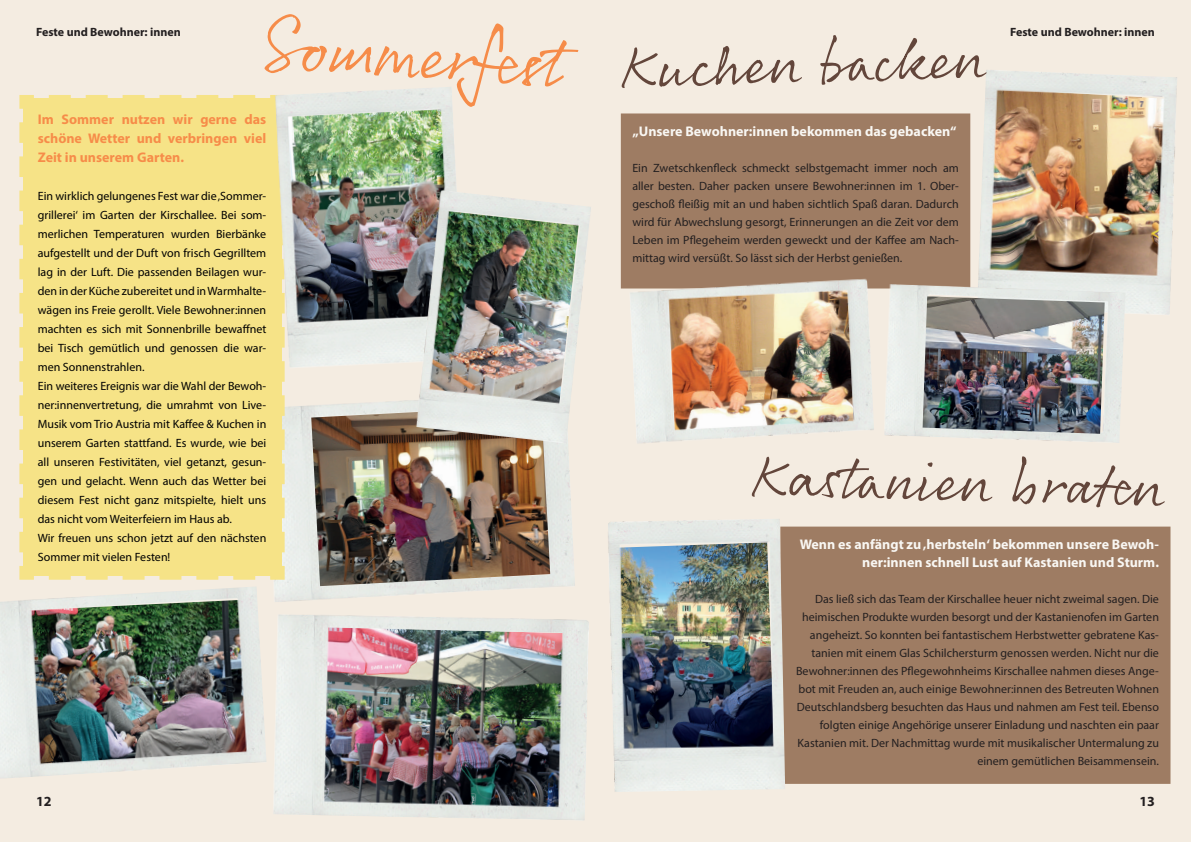
<style>
.page{position:relative;width:1191px;height:842px;background:#f4ece1}
.page>*{position:absolute;margin:0;border:0;box-sizing:border-box;transform-origin:0 0}
.t1{font:700 14px/18px "Myriad Pro";color:#f9f7f3;text-align:right}
.t2{font:700 14px/19px "Myriad Pro";color:#f68c49;text-align:justify}
.t3{font:700 14px "Myriad Pro";color:#231f20}
.t4{font:12px/18px "Myriad Pro";color:#231f20;text-align:justify}
.t5{font:12px/19px "Myriad Pro";color:#000}
.t6{font:700 12px "Myriad Pro";color:#231f20}
</style>
<div class="page">
<img style="left:978px;top:70px;width:199px;height:245px">
<img style="left:274px;top:400px;width:301px;height:202px">
<img style="left:311px;top:405px;width:239px;height:181px">
<div style="left:19px;top:95px;width:269px;height:488px;background:#f6e387"></div>
<img style="left:275px;top:107px;width:182px;height:265px">
<svg style="left:621px;top:35px;width:365px;height:53px"></svg>
<div style="left:622px;top:115px;width:346px;height:172px;background:#9e7c63"></div>
<div style="left:621px;top:113px;width:349px;height:175px;border:3px solid #9e7c63"></div>
<div style="left:782px;top:528px;width:387px;height:254px;background:#9e7c63"></div>
<div style="left:780px;top:527px;width:390px;height:257px;border:3px solid #9e7c63"></div>
<svg style="left:751px;top:456px;width:413px;height:51px"></svg>
<svg style="left:264px;top:14px;width:315px;height:93px"></svg>
<img style="left:274px;top:615px;width:315px;height:205px">
<img style="left:0;top:587px;width:266px;height:191px">
<img style="left:415px;top:190px;width:176px;height:255px">
<img style="left:629px;top:278px;width:245px;height:165px">
<img style="left:608px;top:519px;width:177px;height:273px">
<img style="left:881px;top:284px;width:244px;height:159px">
<img style="left:922px;top:296px;width:182px;height:138px">
<p class="t6" style="left:36px;top:24px;width:146px">Feste und Bewohner: innen</p>
<p class="t6" style="left:1010px;top:24px;width:146px">Feste und Bewohner: innen</p>
<p class="t2" style="left:38px;top:109px;width:230px">Im Sommer nutzen wir gerne das schöne Wetter und verbringen viel Zeit in unserem Garten.</p>
<p class="t5" style="left:38px;top:186px;width:230px">Ein wirklich gelungenes Fest war die ‚Sommer&shy;grillerei‘ im Garten der Kirschallee. Bei som&shy;merlichen Temperaturen wurden Bierbänke aufgestellt und der Duft von frisch Gegrilltem lag in der Luft. Die passenden Beilagen wur&shy;den in der Küche zubereitet und in Warmhalte&shy;wägen ins Freie gerollt. Viele Bewohner:innen machten es sich mit Sonnenbrille bewaffnet bei Tisch gemütlich und genossen die war&shy;men Sonnenstrahlen.<br>Ein weiteres Ereignis war die Wahl der Bewoh&shy;ner:innenvertretung, die umrahmt von Live-Musik vom Trio Austria mit Kaffee &amp; Kuchen in unserem Garten stattfand. Es wurde, wie bei all unseren Festivitäten, viel getanzt, gesun&shy;gen und gelacht. Wenn auch das Wetter bei diesem Fest nicht ganz mitspielte, hielt uns das nicht vom Weiterfeiern im Haus ab.<br>Wir freuen uns schon jetzt auf den nächsten Sommer mit vielen Festen!</p>
<p class="t3" style="left:36px;top:792px;width:17px">12</p>
<p class="t1" style="left:632px;top:121px;width:326px">„Unsere Bewohner:innen bekommen das gebacken“</p>
<p class="t4" style="left:632px;top:158px;width:328px">Ein Zwetschkenfleck schmeckt selbstgemacht immer noch am aller besten. Daher packen unsere Bewohner:innen im 1. Ober&shy;geschoß fleißig mit an und haben sichtlich Spaß daran. Dadurch wird für Abwechslung gesorgt, Erinnerungen an die Zeit vor dem Leben im Pflegeheim werden geweckt und der Kaffee am Nach&shy;mittag wird versüßt. So lässt sich der Herbst genießen.</p>
<p class="t1" style="left:799px;top:534px;width:361px">Wenn es anfängt zu ‚herbsteln‘ bekommen unsere Bewoh&shy;ner:innen schnell Lust auf Kastanien und Sturm.</p>
<p class="t4" style="left:796px;top:589px;width:364px;text-align:right">Das ließ sich das Team der Kirschallee heuer nicht zweimal sagen. Die heimischen Produkte wurden besorgt und der Kastanienofen im Garten angeheizt. So konnten bei fantastischem Herbstwetter gebratene Kas&shy;tanien mit einem Glas Schilchersturm genossen werden. Nicht nur die Bewohner:innen des Pflegewohnheims Kirschallee nahmen dieses Ange&shy;bot mit Freuden an, auch einige Bewohner:innen des Betreuten Wohnen Deutschlandsberg besuchten das Haus und nahmen am Fest teil. Ebenso folgten einige Angehörige unserer Einladung und naschten ein paar Kastanien mit. Der Nachmittag wurde mit musikalischer Untermalung zu einem gemütlichen Beisammensein.</p>
<p class="t3" style="left:1139px;top:792px;width:17px">13</p>
</div>
